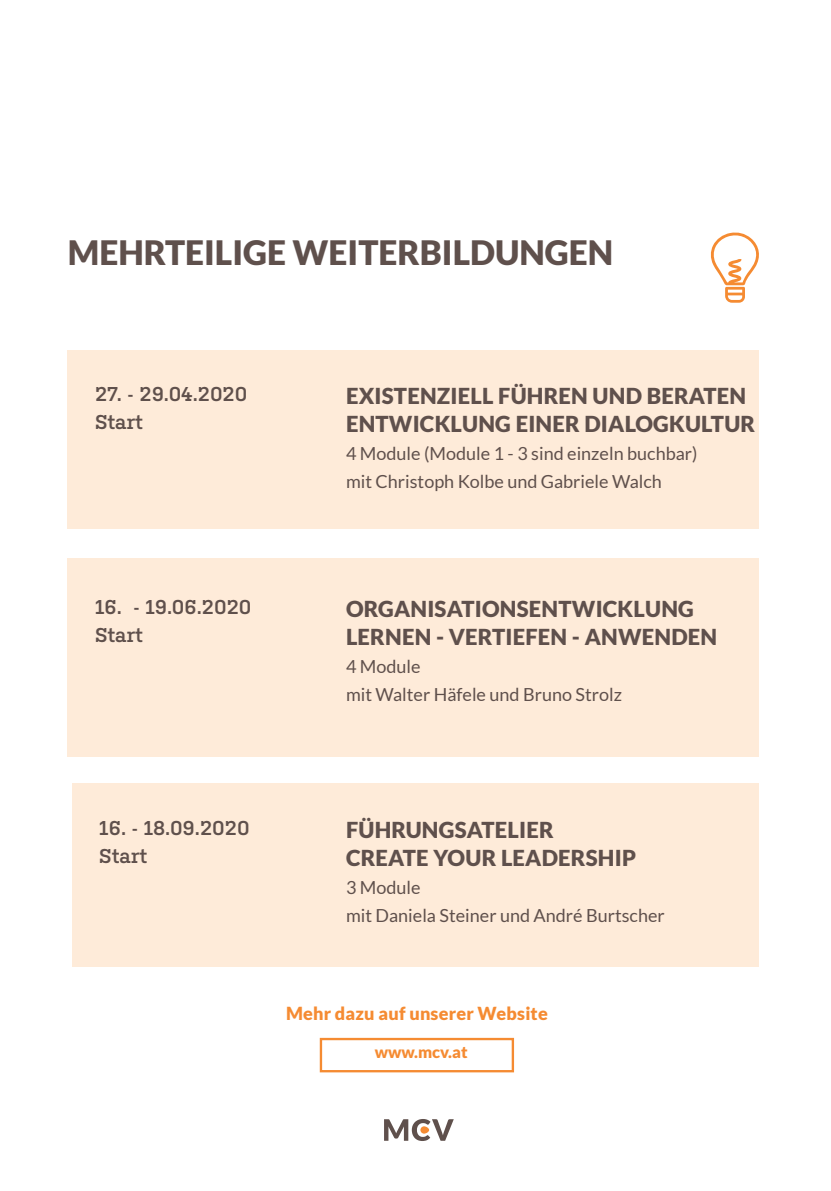
<style>
.page{position:relative;width:831px;height:1191px;background:#fff}
.page>*{position:absolute;margin:0;border:0;box-sizing:border-box;transform-origin:0 0}
.t1{font:900 33.6px "Lato";color:#5f504c}
.t2{font:900 22px/28px "Lato";letter-spacing:.01em;color:#5f504c}
.t3{font:600 20px "Kulturista";color:#5f504c}
.t4{font:18px/28px "Lato";color:#5f504c}
.t5{font:900 18px "Lato";letter-spacing:.01em;color:#f58b32}
.t6{font:900 16.4px "Lato";color:#f58b32}
</style>
<div class="page">
<div style="left:68px;top:350px;width:691px;height:178px;background:#feebd9"></div>
<div style="left:68px;top:558px;width:691px;height:199px;background:#feebd9"></div>
<div style="left:72px;top:783px;width:687px;height:184px;background:#feebd9"></div>
<svg style="left:710px;top:232px;width:49px;height:71px"></svg>
<div style="left:320px;top:1037px;width:194px;height:35px;border:2px solid #f58b32"></div>
<svg style="left:384px;top:1119px;width:70px;height:22px"></svg>
<div style="left:420px;top:1126px;width:9px;height:7px;background:#f58b32;border-radius:50%"></div>
<p class="t1" style="left:68px;top:233px;width:547px">MEHRTEILIGE WEITERBILDUNGEN</p>
<p class="t3" style="left:95px;top:382px;width:154px">27. - 29.04.2020</p>
<p class="t3" style="left:95px;top:410px;width:50px">Start</p>
<p class="t3" style="left:95px;top:595px;width:158px">16. - 19.06.2020</p>
<p class="t3" style="left:95px;top:623px;width:50px">Start</p>
<p class="t2" style="left:346px;top:381px;width:411px">EXISTENZIELL FÜHREN UND BERATEN<br>ENTWICKLUNG EINER DIALOGKULTUR</p>
<p class="t4" style="left:346px;top:439px;width:353px">4 Module (Module 1 - 3 sind einzeln buchbar) mit Christoph Kolbe und Gabriele Walch</p>
<p class="t2" style="left:346px;top:594px;width:349px">ORGANISATIONSENTWICKLUNG</p>
<p class="t2" style="left:346px;top:622px;width:373px">LERNEN - VERTIEFEN - ANWENDEN</p>
<p class="t4" style="left:346px;top:652px;width:76px">4 Module</p>
<p class="t4" style="left:346px;top:680px;width:277px">mit Walter Häfele und Bruno Strolz</p>
<p class="t3" style="left:99px;top:816px;width:152px">16. - 18.09.2020</p>
<p class="t3" style="left:99px;top:844px;width:50px">Start</p>
<p class="t2" style="left:346px;top:815px;width:291px">FÜHRUNGSATELIER<br>CREATE YOUR LEADERSHIP</p>
<p class="t4" style="left:346px;top:873px;width:76px">3 Module</p>
<p class="t4" style="left:346px;top:901px;width:320px">mit Daniela Steiner und André Burtscher</p>
<p class="t5" style="left:286px;top:1002px;width:263px">Mehr dazu auf unserer Website</p>
<p class="t6" style="left:375px;top:1042px;width:94px">www.mcv.at</p>
</div>
